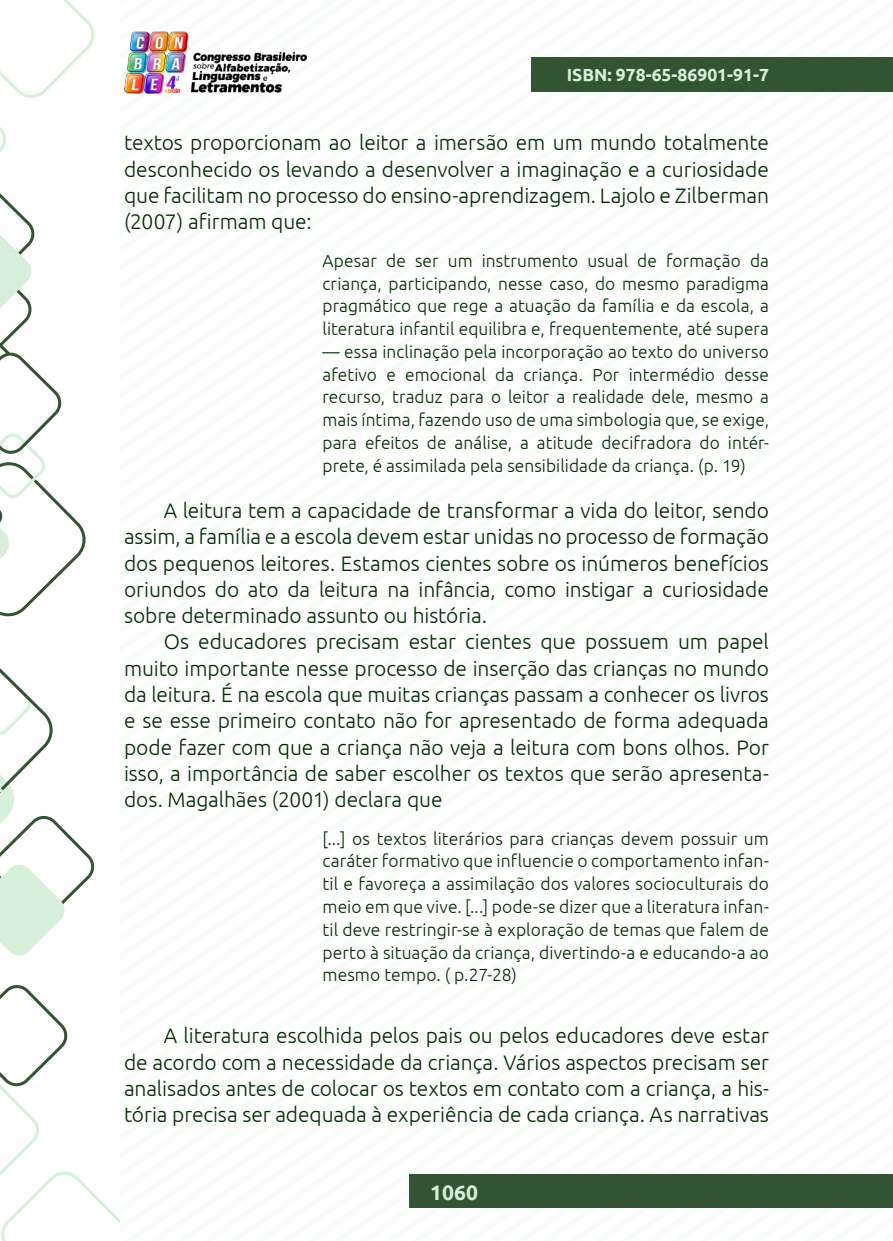
<style>
.page{position:relative;width:893px;height:1241px;background:#fff}
.page>*{position:absolute;margin:0;border:0;box-sizing:border-box;transform-origin:0 0}
._8_CORPO{font:300 21px/26.2px "Ubuntu";letter-spacing:-.005em;color:#002b00;text-align:justify}
.t1{font:700 21px "Ubuntu";color:#d6efda}
._12_CITACAO{font:300 17.5px/22.8px "Ubuntu";letter-spacing:.005em;color:#002b00;text-align:justify}
.t2{font:700 17.5px "Ubuntu";color:#d6efda}
</style>
<div class="page">
<img style="left:124px;top:31px;width:182px;height:62px">
<div style="left:532px;top:57px;width:361px;height:35px;background:#335433"></div>
<div style="left:410px;top:1174px;width:483px;height:33px;background:#335433"></div>
<svg style="left:0;top:985px;width:119px;height:255px"></svg>
<svg style="left:0;top:0;width:94px;height:616px"></svg>
<svg style="left:0;top:668px;width:94px;height:288px"></svg>
<p class="t2" style="left:567px;top:64px;width:204px">ISBN: 978-65-86901-91-7</p>
<p class="_8_CORPO" style="left:124px;top:129px;width:646px">textos proporcionam ao leitor a imersão em um mundo totalmente desconhecido os levando a desenvolver a imaginação e a curiosidade que facilitam no processo do ensino-aprendizagem. Lajolo e Zilberman (2007) afirmam que:</p>
<p class="_12_CITACAO" style="left:322px;top:249px;width:448px">Apesar de ser um instrumento usual de formação da criança, participando, nesse caso, do mesmo paradigma pragmático que rege a atuação da família e da escola, a literatura infantil equilibra e, frequentemente, até supera</p>
<p class="_12_CITACAO" style="left:322px;top:340px;width:448px">— essa inclinação pela incorporação ao texto do universo afetivo e emocional da criança. Por intermédio desse recurso, traduz para o leitor a realidade dele, mesmo a mais íntima, fazendo uso de uma simbologia que, se exige, para efeitos de análise, a atitude decifradora do intér&shy;prete, é assimilada pela sensibilidade da criança. (p. 19)</p>
<p class="_8_CORPO" style="left:124px;top:497px;width:646px;text-indent:40px">A leitura tem a capacidade de transformar a vida do leitor, sendo assim, a família e a escola devem estar unidas no processo de formação dos pequenos leitores. Estamos cientes sobre os inúmeros benefícios oriundos do ato da leitura na infância, como instigar a curiosidade sobre determinado assunto ou história.</p>
<p class="_8_CORPO" style="left:124px;top:628px;width:646px;text-indent:40px">Os educadores precisam estar cientes que possuem um papel muito importante nesse processo de inserção das crianças no mundo da leitura. É na escola que muitas crianças passam a conhecer os livros e se esse primeiro contato não for apresentado de forma adequada pode fazer com que a criança não veja a leitura com bons olhos. Por isso, a importância de saber escolher os textos que serão apresenta&shy;dos. Magalhães (2001) declara que</p>
<p class="_12_CITACAO" style="left:322px;top:826px;width:448px">[...] os textos literários para crianças devem possuir um caráter formativo que influencie o comportamento infan&shy;til e favoreça a assimilação dos valores socioculturais do meio em que vive. [...] pode-se dizer que a literatura infan&shy;til deve restringir-se à exploração de temas que falem de perto à situação da criança, divertindo-a e educando-a ao mesmo tempo. ( p.27-28)</p>
<p class="_8_CORPO" style="left:124px;top:1022px;width:646px;text-indent:40px">A literatura escolhida pelos pais ou pelos educadores deve estar de acordo com a necessidade da criança. Vários aspectos precisam ser analisados antes de colocar os textos em contato com a criança, a his&shy;tória precisa ser adequada à experiência de cada criança. As narrativas</p>
<p class="t1" style="left:430px;top:1178px;width:49px">1060</p>
</div>
